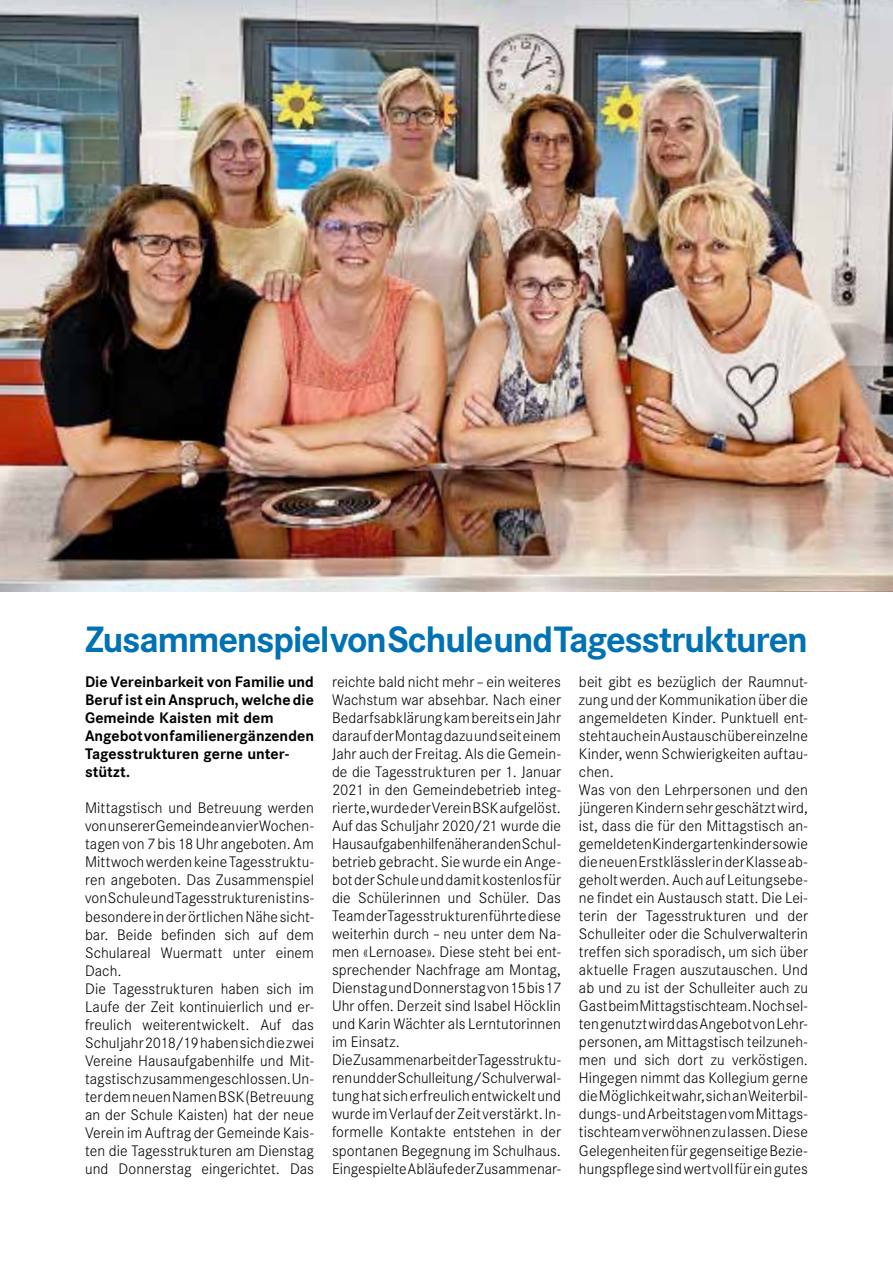
<style>
.page{position:relative;width:893px;height:1263px;background:#fff}
.page>*{position:absolute;margin:0;border:0;box-sizing:border-box;transform-origin:0 0}
.t1{font:700 36px "Corporate S";letter-spacing:-.04em;color:#0072b4}
.t2{font:300 15px/18px "Corporate S";letter-spacing:.005em;color:#000}
.t3{font:700 15px/18px "Corporate S";color:#000}
</style>
<div class="page">
<img style="left:0;top:0;width:893px;height:591px">
<h1 class="t1" style="left:85px;top:618px;width:724px">Zusammenspiel von Schule und Tagesstrukturen</h1>
<p class="t3" style="left:85px;top:673px;width:230px">Die Vereinbarkeit von Familie und<br>Beruf ist ein Anspruch, welche die<br>Gemeinde Kaisten mit dem<br>Angebot von familienergänzenden<br>Tagesstrukturen gerne unter&shy;stützt.</p>
<p class="t2" style="left:85px;top:799px;width:230px">Mittagstisch und Betreuung werden von unserer Gemeinde an vier Wochen&shy;tagen von 7 bis 18 Uhr angeboten. Am Mittwoch werden keine Tagesstruktu&shy;ren angeboten. Das Zusammenspiel von Schule und Tagesstrukturen ist ins&shy;besondere in der örtlichen Nähe sicht&shy;bar. Beide befinden sich auf dem Schulareal Wuermatt unter einem Dach.<br>Die Tagesstrukturen haben sich im Laufe der Zeit kontinuierlich und er&shy;freulich weiterentwickelt. Auf das Schuljahr 2018/19 haben sich die zwei Vereine Hausaufgabenhilfe und Mit&shy;tagstisch zusammengeschlossen. Un&shy;ter dem neuen Namen BSK (Betreuung an der Schule Kaisten) hat der neue Verein im Auftrag der Gemeinde Kais&shy;ten die Tagesstrukturen am Dienstag und Donnerstag eingerichtet. Das</p>
<p class="t2" style="left:332px;top:673px;width:230px">reichte bald nicht mehr – ein weiteres Wachstum war absehbar. Nach einer Bedarfsabklärung kam bereits ein Jahr darauf der Montag dazu und seit einem Jahr auch der Freitag. Als die Gemein&shy;de die Tagesstrukturen per 1. Januar 2021 in den Gemeindebetrieb integ&shy;rierte, wurde der Verein BSK aufgelöst.<br>Auf das Schuljahr 2020/21 wurde die Hausaufgabenhilfe näher an den Schul&shy;betrieb gebracht. Sie wurde ein Ange&shy;bot der Schule und damit kostenlos für die Schülerinnen und Schüler. Das Team der Tagesstrukturen führte diese weiterhin durch – neu unter dem Na&shy;men «Lernoase». Diese steht bei ent&shy;sprechender Nachfrage am Montag, Dienstag und Donnerstag von 15 bis 17<br>Uhr offen. Derzeit sind Isabel Höcklin und Karin Wächter als Lerntutorinnen im Einsatz.<br>Die Zusammenarbeit der Tagesstruktu&shy;ren und der Schulleitung/Schulverwal&shy;tung hat sich erfreulich entwickelt und wurde im Verlauf der Zeit verstärkt. In&shy;formelle Kontakte entstehen in der spontanen Begegnung im Schulhaus.<br>Eingespielte Abläufe der Zusammenar-</p>
<p class="t2" style="left:579px;top:673px;width:230px">beit gibt es bezüglich der Raumnut&shy;zung und der Kommunikation über die angemeldeten Kinder. Punktuell ent&shy;steht auch ein Austausch über einzelne Kinder, wenn Schwierigkeiten auftau&shy;chen.<br>Was von den Lehrpersonen und den jüngeren Kindern sehr geschätzt wird, ist, dass die für den Mittagstisch an&shy;gemeldeten Kindergartenkinder sowie die neuen Erstklässler in der Klasse ab&shy;geholt werden. Auch auf Leitungsebe&shy;ne findet ein Austausch statt. Die Lei&shy;terin der Tagesstrukturen und der Schulleiter oder die Schulverwalterin treffen sich sporadisch, um sich über aktuelle Fragen auszutauschen. Und ab und zu ist der Schulleiter auch zu Gast beim Mittagstischteam. Noch sel&shy;ten genutzt wird das Angebot von Lehr&shy;personen, am Mittagstisch teilzuneh&shy;men und sich dort zu verköstigen.<br>Hingegen nimmt das Kollegium gerne die Möglichkeit wahr, sich an Weiterbil&shy;dungs- und Arbeitstagen vom Mittags&shy;tischteam verwöhnen zu lassen. Diese Gelegenheiten für gegenseitige Bezie&shy;hungspflege sind wertvoll für ein gutes</p>
</div>
